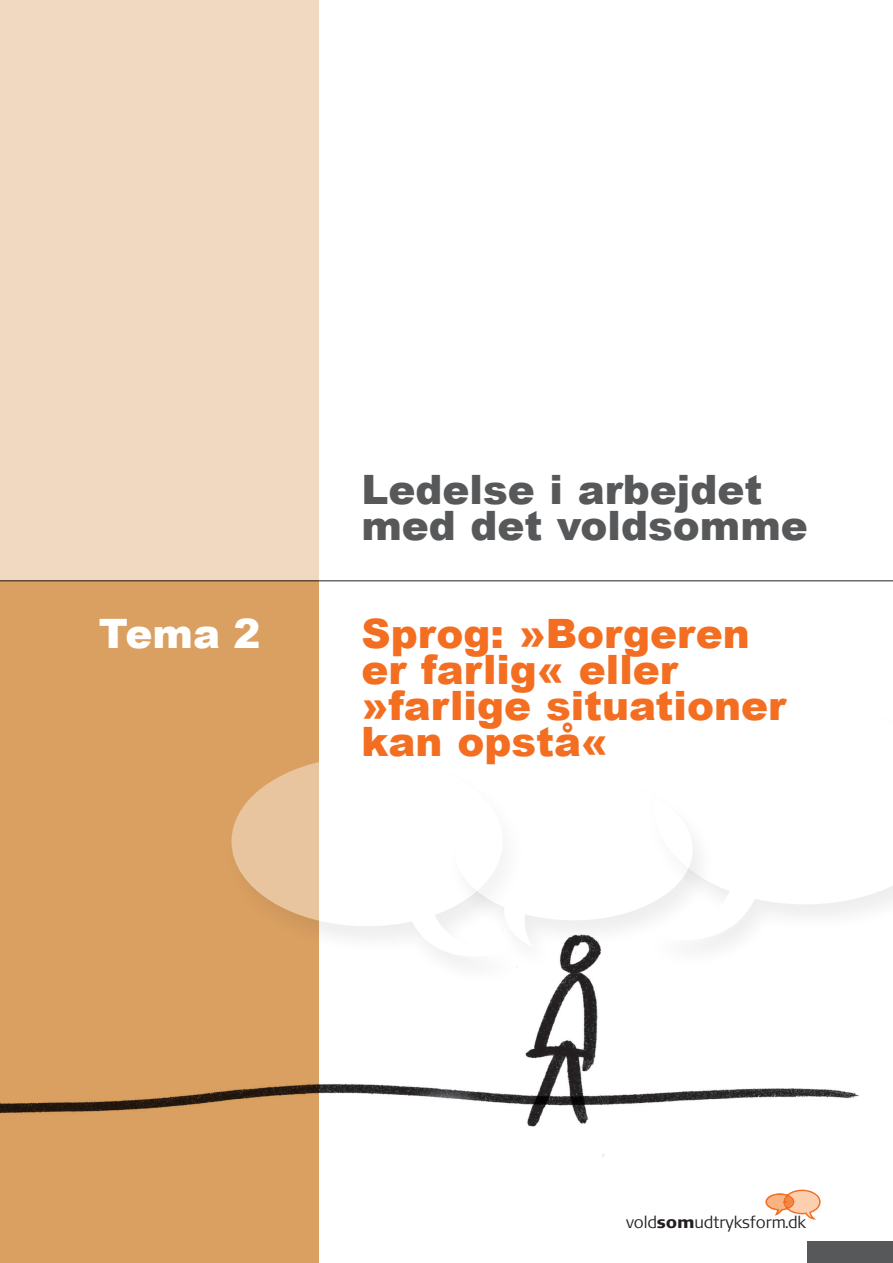
<style>
.page{position:relative;width:893px;height:1263px;background:#fff}
.page>*{position:absolute;margin:0;border:0;box-sizing:border-box;transform-origin:0 0}
.t1{font:900 40.5px/36px "Arial";color:#f36e21}
.t2{font:900 40.5px/36px "Arial";color:#57585a}
.t3{font:900 40.5px "Arial";color:#fff}
.t4{font:300 16.5px "Signa Normal";letter-spacing:-.01em;color:#231f20}
.s1{font-style:inherit}
.s2{font-weight:900}
</style>
<div class="page">
<div style="left:808px;top:1242px;width:85px;height:21px;background:#57585a"></div>
<svg style="left:765px;top:1189px;width:56px;height:30px"></svg>
<div style="left:0;top:0;width:319px;height:1263px;background:#f0d9c0"></div>
<div style="left:0;top:580px;width:319px;height:683px;background:#daa061"></div>
<hr style="left:0;top:580px;width:893px;height:1px;background:#231f20">
<img style="left:0;top:1083px;width:860px;height:31px">
<img style="left:449px;top:975px;width:225px;height:182px">
<div style="left:222px;top:753px;width:308px;height:233px;background:#231f20;opacity:.2"></div>
<svg style="left:231px;top:756px;width:279px;height:219px"></svg>
<svg style="left:717px;top:886px;width:176px;height:61px"></svg>
<div style="left:445px;top:775px;width:272px;height:200px;background:#231f20;opacity:.2"></div>
<svg style="left:454px;top:778px;width:239px;height:170px"></svg>
<p class="t3" style="left:99px;top:604px;width:163px">Tema <span class="s1">2</span></p>
<p class="t2" style="left:361px;top:470px;width:448px">Ledelse i arbejdet med det voldsomme</p>
<p class="t1" style="left:361px;top:614px;width:426px">Sprog: »Borgeren er farlig« eller »farlige situationer kan opstå«</p>
<p class="t4" style="left:626px;top:1213px;width:181px">vold<span class="s2">som</span>udtryksform.dk</p>
</div>
